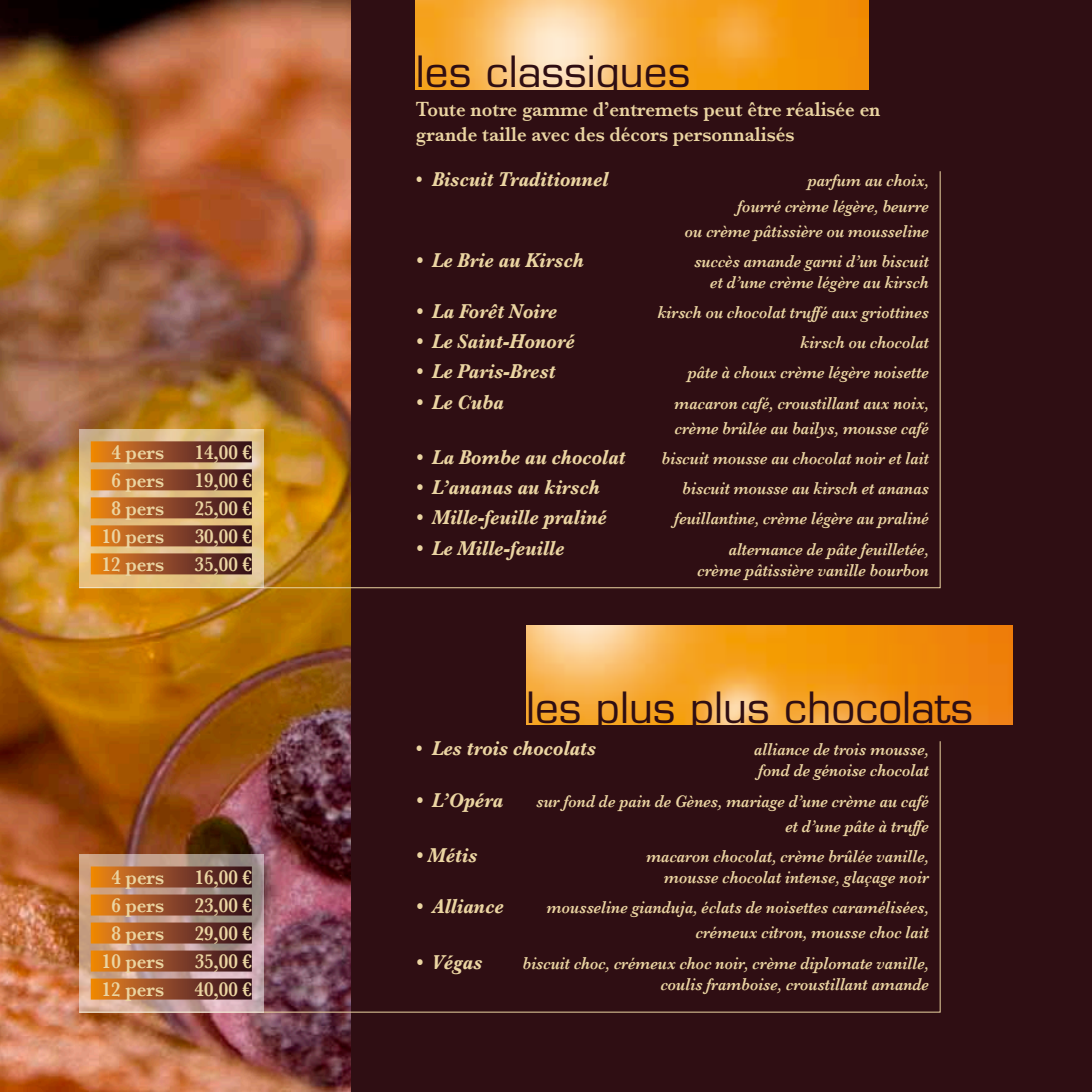
<style>
.page{position:relative;width:1092px;height:1092px;background:#fff}
.page>*{position:absolute;margin:0;border:0;box-sizing:border-box;transform-origin:0 0}
.t1{font:42px "Eurostile";color:#2f0e13}
.t2{font:italic 700 21px "Baskerville";color:#ebd5a2;scale:.9 1}
.t3{font:600 21px/25.2px "Baskerville";color:#ebd5a2;scale:.9 1}
.t4{font:italic 600 17.5px/21px "Baskerville";color:#ebd5a2;text-align:right;scale:.9 1}
.s1{font-weight:600}
</style>
<div class="page">
<div style="left:0;top:0;width:1091px;height:1091px;background:#2f0e13"></div>
<img style="left:1px;top:0;width:349px;height:1091px">
<img style="left:416px;top:0;width:452px;height:89px">
<svg style="left:78px;top:170px;width:862px;height:418px"></svg>
<img style="left:526px;top:625px;width:486px;height:99px">
<svg style="left:78px;top:740px;width:862px;height:272px"></svg>
<svg style="left:79px;top:854px;width:185px;height:158px;background:#c09e92"></svg>
<svg style="left:91px;top:866px;width:161px;height:21px;background:#8c4923"></svg>
<svg style="left:91px;top:894px;width:161px;height:21px;background:#8c4923"></svg>
<svg style="left:91px;top:922px;width:161px;height:21px;background:#8d4923"></svg>
<svg style="left:91px;top:950px;width:161px;height:21px;background:#8d4923"></svg>
<svg style="left:91px;top:978px;width:161px;height:21px;background:#8d4a24"></svg>
<svg style="left:79px;top:429px;width:185px;height:158px;background:#dfbe86"></svg>
<svg style="left:91px;top:441px;width:161px;height:21px;background:#8d4922"></svg>
<svg style="left:91px;top:469px;width:161px;height:21px;background:#8d4922"></svg>
<svg style="left:91px;top:497px;width:161px;height:21px;background:#8d4922"></svg>
<svg style="left:91px;top:525px;width:161px;height:21px;background:#8d4922"></svg>
<svg style="left:91px;top:553px;width:161px;height:21px;background:#8d4922"></svg>
<p class="t3" style="left:111px;top:439px;width:60px">4 pers</p>
<p class="t3" style="left:195px;top:439px;width:65px">14,00 €</p>
<p class="t3" style="left:111px;top:467px;width:60px">6 pers</p>
<p class="t3" style="left:195px;top:467px;width:65px">19,00 €</p>
<p class="t3" style="left:111px;top:495px;width:60px">8 pers</p>
<p class="t3" style="left:195px;top:495px;width:65px">25,00 €</p>
<p class="t3" style="left:102px;top:523px;width:71px">10 pers</p>
<p class="t3" style="left:195px;top:523px;width:65px">30,00 €</p>
<p class="t3" style="left:102px;top:551px;width:71px">12 pers</p>
<p class="t3" style="left:195px;top:551px;width:65px">35,00 €</p>
<p class="t3" style="left:111px;top:864px;width:60px">4 pers</p>
<p class="t3" style="left:195px;top:864px;width:65px">16,00 €</p>
<p class="t3" style="left:111px;top:892px;width:60px">6 pers</p>
<p class="t3" style="left:195px;top:892px;width:65px">23,00 €</p>
<p class="t3" style="left:111px;top:920px;width:60px">8 pers</p>
<p class="t3" style="left:195px;top:920px;width:65px">29,00 €</p>
<p class="t3" style="left:102px;top:948px;width:71px">10 pers</p>
<p class="t3" style="left:195px;top:948px;width:65px">35,00 €</p>
<p class="t3" style="left:102px;top:976px;width:71px">12 pers</p>
<p class="t3" style="left:195px;top:976px;width:65px">40,00 €</p>
<h1 class="t1" style="left:416px;top:47px;width:276px">les classiques</h1>
<p class="t3" style="left:416px;top:96px;width:517px">Toute notre gamme d’entremets peut être réalisée en grande taille avec des décors personnalisés</p>
<p class="t2" style="left:416px;top:166px;width:215px"><span class="s1">•</span> Biscuit Traditionnel</p>
<p class="t4" style="left:684px;top:167px;width:273px;line-height:25.6px">parfum au choix,<br>fourré crème légère, beurre<br>ou crème pâtissière ou mousseline</p>
<p class="t2" style="left:416px;top:248px;width:188px">• Le Brie au Kirsch</p>
<p class="t4" style="left:694px;top:250px;width:262px">succès amande garni d’un biscuit et d’une crème légère au kirsch</p>
<p class="t2" style="left:416px;top:299px;width:158px">• La Forêt Noire</p>
<p class="t4" style="left:657px;top:302px;width:303px">kirsch ou chocolat truffé aux griottines</p>
<p class="t2" style="left:416px;top:329px;width:178px">• Le Saint-Honoré</p>
<p class="t4" style="left:800px;top:332px;width:144px">kirsch ou chocolat</p>
<p class="t2" style="left:416px;top:359px;width:157px">• Le Paris-Brest</p>
<p class="t4" style="left:687px;top:362px;width:269px">pâte à choux crème légère noisette</p>
<p class="t2" style="left:416px;top:389px;width:99px">• Le Cuba</p>
<p class="t4" style="left:674px;top:390px;width:284px;line-height:25.2px;text-align:left">macaron café, croustillant aux noix, crème brûlée au bailys, mousse café</p>
<p class="t2" style="left:416px;top:445px;width:234px">• La Bombe au chocolat</p>
<p class="t4" style="left:662px;top:447px;width:298px">biscuit mousse au chocolat noir et lait</p>
<p class="t2" style="left:416px;top:475px;width:206px">• L’ananas au kirsch</p>
<p class="t4" style="left:682px;top:478px;width:275px">biscuit mousse au kirsch et ananas</p>
<p class="t2" style="left:416px;top:505px;width:213px">• Mille-feuille praliné</p>
<p class="t4" style="left:674px;top:508px;width:284px">feuillantine, crème légère au praliné</p>
<p class="t2" style="left:416px;top:535px;width:166px">• Le Mille-feuille</p>
<p class="t4" style="left:697px;top:538px;width:259px">alternance de pâte feuilletée, crème pâtissière vanille bourbon</p>
<h1 class="t1" style="left:526px;top:682px;width:448px">les plus plus chocolats</h1>
<p class="t2" style="left:416px;top:736px;width:202px"><span class="s1">•</span> Les trois chocolats</p>
<p class="t4" style="left:754px;top:739px;width:196px;text-align:left">alliance de trois mousse, fond de génoise chocolat</p>
<p class="t2" style="left:416px;top:787px;width:98px">• L’Opéra</p>
<p class="t4" style="left:536px;top:788px;width:437px;line-height:25.2px">sur fond de pain de Gènes, mariage d’une crème au café et d’une pâte à truffe</p>
<p class="t2" style="left:416px;top:842px;width:70px">• Métis</p>
<p class="t4" style="left:646px;top:845px;width:315px">macaron chocolat, crème brûlée vanille, mousse chocolat intense, glaçage noir</p>
<p class="t2" style="left:416px;top:893px;width:99px">• Alliance</p>
<p class="t4" style="left:547px;top:894px;width:426px;line-height:25.2px">mousseline gianduja, éclats de noisettes caramélisées, crémeux citron, mousse choc lait</p>
<p class="t2" style="left:416px;top:949px;width:75px">• Végas</p>
<p class="t4" style="left:522px;top:952px;width:453px">biscuit choc, crémeux choc noir, crème diplomate vanille, coulis framboise, croustillant amande</p>
</div>
